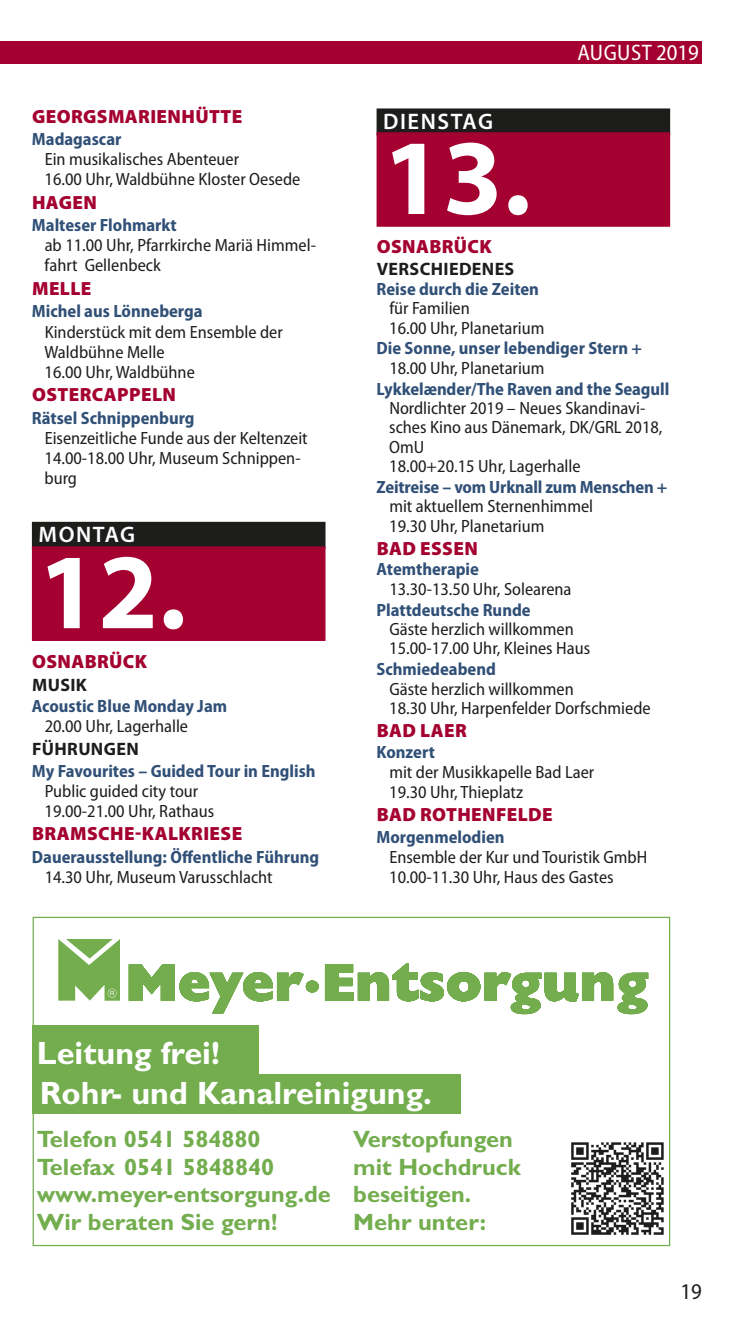
<style>
.page{position:relative;width:734px;height:1340px;background:#fff}
.page>*{position:absolute;margin:0;border:0;box-sizing:border-box;transform-origin:0 0}
.t1{font:700 108px "Myriad Pro";color:#fff}
.t2{font:700 32.4px "Gill Sans";color:#fff}
.t3{font:700 23.62px/27.4px "Gill Sans";color:#73ad4e}
.t4{font:600 22.5px "Myriad Pro";letter-spacing:.07em;color:#fff}
.t5{font:semi-condensed 22.5px "Myriad Pro";letter-spacing:.01em;color:#fff}
.t6{font:semi-condensed 22.5px "Myriad Pro";color:#1d1d1c}
.t7{font:900 19.12px "Myriad Pro";letter-spacing:.02em;color:#a40030}
.t8{font:700 18px "Myriad Pro";letter-spacing:.02em;color:#1d1d1c}
.t9{font:semi-condensed 17.78px/20px "Myriad Pro";color:#1d1d1c}
.t10{font:700 semi-condensed 17.78px/20px "Myriad Pro";color:#315077}
.s1{font-weight:700;color:#315077}
.s2{font-weight:400;color:#1d1d1c}
</style>
<div class="page">
<div style="left:0;top:41px;width:702px;height:23px;background:#a40030"></div>
<div style="left:32px;top:522px;width:293px;height:27px;background:#1d1d1c"></div>
<div style="left:32px;top:546px;width:293px;height:95px;background:#a40030"></div>
<div style="left:376px;top:108px;width:294px;height:27px;background:#1d1d1c"></div>
<div style="left:376px;top:132px;width:294px;height:95px;background:#a40030"></div>
<div style="left:33px;top:1074px;width:427px;height:40px;background:#73ad4e"></div>
<div style="left:33px;top:1025px;width:226px;height:53px;background:#73ad4e"></div>
<svg style="left:129px;top:963px;width:519px;height:51px"></svg>
<svg style="left:58px;top:939px;width:62px;height:61px;background:#88b969"></svg>
<div style="left:568px;top:1139px;width:98px;height:98px;background:linear-gradient(to right,#fff,#fff)"></div>
<svg style="left:571px;top:1142px;width:92px;height:92px"></svg>
<p class="t7" style="left:32px;top:105px;width:212px">GEORGSMARIENHÜTTE</p>
<p class="t9" style="left:45px;top:131px;width:257px;text-indent:-13px"><span class="s1">Madagascar<br></span>Ein musikalisches Abenteuer<br>16.00 Uhr, Waldbühne Kloster Oesede</p>
<p class="t7" style="left:32px;top:191px;width:66px">HAGEN</p>
<p class="t9" style="left:45px;top:217px;width:273px;text-indent:-13px"><span class="s1">Malteser Flohmarkt<br></span>ab 11.00 Uhr, Pfarrkirche Mariä Himmel&shy;fahrt Gellenbeck</p>
<p class="t7" style="left:32px;top:277px;width:61px">MELLE</p>
<p class="t9" style="left:45px;top:303px;width:240px;text-indent:-13px"><span class="s1">Michel aus Lönneberga<br></span>Kinderstück mit dem Ensemble der<br>Waldbühne Melle<br>16.00 Uhr, Waldbühne</p>
<p class="t7" style="left:32px;top:383px;width:145px">OSTERCAPPELN</p>
<p class="t9" style="left:45px;top:409px;width:265px;text-indent:-13px"><span class="s1">Rätsel Schnippenburg<br></span>Eisenzeitliche Funde aus der Keltenzeit<br>14.00-18.00 Uhr, Museum Schnippen&shy;burg</p>
<p class="t4" style="left:38px;top:521px;width:98px">MONTAG</p>
<p class="t1" style="left:38px;top:527px;width:149px">12.</p>
<p class="t7" style="left:32px;top:650px;width:117px">OSNABRÜCK</p>
<p class="t8" style="left:32px;top:674px;width:56px">MUSIK</p>
<p class="t10" style="left:45px;top:697px;width:184px;text-indent:-13px">Acoustic Blue Monday Jam<br><span class="s2">20.00 Uhr, Lagerhalle</span></p>
<p class="t8" style="left:32px;top:738px;width:108px">FÜHRUNGEN</p>
<p class="t9" style="left:45px;top:762px;width:272px;text-indent:-13px"><span class="s1">My Favourites – Guided Tour in English<br></span>Public guided city tour<br>19.00-21.00 Uhr, Rathaus</p>
<p class="t7" style="left:32px;top:822px;width:212px">BRAMSCHE-KALKRIESE</p>
<p class="t10" style="left:45px;top:848px;width:276px;text-indent:-13px">Dauerausstellung: Öffentliche Führung<br><span class="s2">14.30 Uhr, Museum Varusschlacht</span></p>
<p class="t5" style="left:577px;top:44px;width:123px">AUGUST 2019</p>
<p class="t4" style="left:383px;top:108px;width:111px">DIENSTAG</p>
<p class="t1" style="left:383px;top:113px;width:149px">13.</p>
<p class="t7" style="left:376px;top:235px;width:117px">OSNABRÜCK</p>
<p class="t8" style="left:376px;top:258px;width:139px">VERSCHIEDENES</p>
<p class="t9" style="left:389px;top:281px;width:157px;line-height:19.3px;text-indent:-13px"><span class="s1">Reise durch die Zeiten </span>für Familien<br>16.00 Uhr, Planetarium</p>
<p class="t10" style="left:389px;top:340px;width:254px;line-height:19.3px;text-indent:-13px">Die Sonne, unser lebendiger Stern +<br><span class="s2">18.00 Uhr, Planetarium</span></p>
<p class="t9" style="left:389px;top:380px;width:281px;line-height:19.3px;text-indent:-13px"><span class="s1">Lykkelænder/The Raven and the Seagull<br></span>Nordlichter 2019 – Neues Skandinavi&shy;sches Kino aus Dänemark, DK/GRL 2018,<br>OmU<br>18.00+20.15 Uhr, Lagerhalle</p>
<p class="t9" style="left:389px;top:479px;width:279px;line-height:19.3px;text-indent:-13px"><span class="s1">Zeitreise – vom Urknall zum Menschen + </span>mit aktuellem Sternenhimmel<br>19.30 Uhr, Planetarium</p>
<p class="t7" style="left:376px;top:537px;width:103px">BAD ESSEN</p>
<p class="t9" style="left:389px;top:561px;width:184px;line-height:19.3px;text-indent:-13px"><span class="s1">Atemtherapie<br></span>13.30-13.50 Uhr, Solearena</p>
<p class="t9" style="left:389px;top:601px;width:202px;line-height:19.3px;text-indent:-13px"><span class="s1">Plattdeutsche Runde<br></span>Gäste herzlich willkommen<br>15.00-17.00 Uhr, Kleines Haus</p>
<p class="t9" style="left:389px;top:661px;width:263px;line-height:19.3px;text-indent:-13px"><span class="s1">Schmiedeabend<br></span>Gäste herzlich willkommen<br>18.30 Uhr, Harpenfelder Dorfschmiede</p>
<p class="t7" style="left:376px;top:719px;width:92px">BAD LAER</p>
<p class="t9" style="left:389px;top:744px;width:206px;text-indent:-13px"><span class="s1">Konzert<br></span>mit der Musikkapelle Bad Laer<br>19.30 Uhr, Thieplatz</p>
<p class="t7" style="left:376px;top:803px;width:177px">BAD ROTHENFELDE</p>
<p class="t9" style="left:389px;top:828px;width:259px;text-indent:-13px"><span class="s1">Morgenmelodien<br></span>Ensemble der Kur und Touristik GmbH<br>10.00-11.30 Uhr, Haus des Gastes</p>
<p class="t2" style="left:37px;top:1042px;width:184px">Leitung frei!</p>
<p class="t2" style="left:40px;top:1081px;width:394px">Rohr- und Kanalreinigung.</p>
<p class="t3" style="left:37px;top:1128px;width:295px">Telefon 0541 584880<br>Telefax 0541 5848840 www.meyer-entsorgung.de<br>Wir beraten Sie gern!</p>
<p class="t3" style="left:353px;top:1128px;width:169px">Verstopfungen mit Hochdruck beseitigen.<br>Mehr unter:</p>
<p class="t6" style="left:680px;top:1283px;width:23px">19</p>
</div>
